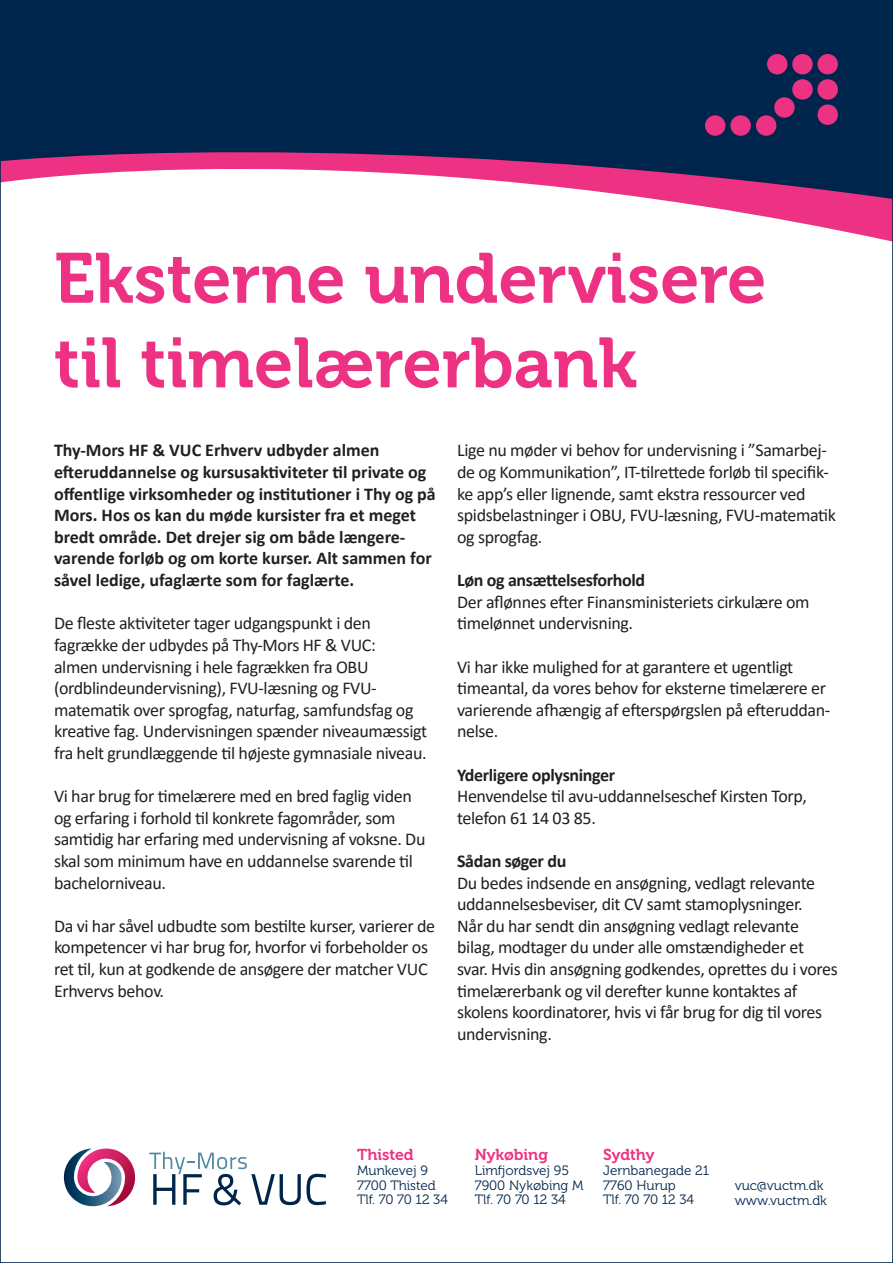
<style>
.page{position:relative;width:893px;height:1263px;background:#fff}
.page>*{position:absolute;margin:0;border:0;box-sizing:border-box;transform-origin:0 0}
.t1{font:70.5px/84.6px "Museo 700";color:#ee3283}
.t2{font:18px/21.6px "Calibri";letter-spacing:-.02em;color:#231f20}
.t3{font:700 18px/21.6px "Calibri";color:#231f20}
.t4{font:700 18px "Calibri";letter-spacing:-.02em;color:#231f20}
.t5{font:15.75px "Museo 700";color:#ee3283}
.t6{font:13.5px "Museo 300";color:#00254c}
</style>
<div class="page">
<div style="left:2px;top:2px;width:889px;height:123px;background:#00254c"></div>
<svg style="left:2px;top:125px;width:889px;height:117px"></svg>
<div style="left:730px;top:115px;width:21px;height:21px;background:#ee3283;border-radius:50%"></div>
<div style="left:756px;top:115px;width:20px;height:21px;background:#ee3283;border-radius:50%"></div>
<div style="left:705px;top:115px;width:20px;height:21px;background:#ee3283;border-radius:50%"></div>
<svg style="left:766px;top:53px;width:73px;height:73px;background:#692a64"></svg>
<svg style="left:149px;top:1152px;width:177px;height:53px"></svg>
<svg style="left:64px;top:1148px;width:72px;height:59px"></svg>
<p class="t1" style="left:54px;top:237px;width:714px">Eksterne undervisere til timelærerbank</p>
<p class="t3" style="left:54px;top:439px;width:383px">Thy-Mors HF &amp; VUC Erhverv udbyder almen efteruddannelse og kursusaktiviteter til private og offentlige virksomheder og institutioner i Thy og på Mors. Hos os kan du møde kursister fra et meget bredt område. Det drejer sig om både længere&shy;varende forløb og om korte kurser. Alt sammen for såvel ledige, ufaglærte som for faglærte.</p>
<p class="t2" style="left:54px;top:612px;width:375px">De fleste aktiviteter tager udgangspunkt i den fagrække der udbydes på Thy-Mors HF &amp; VUC:<br>almen undervisning i hele fagrækken fra OBU (ordblindeundervisning), FVU-læsning og FVU&shy;matematik over sprogfag, naturfag, samfundsfag og kreative fag. Undervisningen spænder niveaumæssigt fra helt grundlæggende til højeste gymnasiale niveau.</p>
<p class="t2" style="left:54px;top:785px;width:373px">Vi har brug for timelærere med en bred faglig viden og erfaring i forhold til konkrete fagområder, som samtidig har erfaring med undervisning af voksne. Du skal som minimum have en uddannelse svarende til bachelorniveau.</p>
<p class="t2" style="left:54px;top:914px;width:383px">Da vi har såvel udbudte som bestilte kurser, varierer de kompetencer vi har brug for, hvorfor vi forbeholder os ret til, kun at godkende de ansøgere der matcher VUC Erhvervs behov.</p>
<p class="t2" style="left:457px;top:439px;width:380px">Lige nu møder vi behov for undervisning i ”Samarbej&shy;de og Kommunikation”, IT-tilrettede forløb til specifik&shy;ke app’s eller lignende, samt ekstra ressourcer ved spidsbelastninger i OBU, FVU-læsning, FVU-matematik og sprogfag.</p>
<p class="t4" style="left:457px;top:567px;width:189px">Løn og ansættelsesforhold</p>
<p class="t2" style="left:457px;top:590px;width:354px">Der aflønnes efter Finansministeriets cirkulære om timelønnet undervisning.</p>
<p class="t2" style="left:457px;top:655px;width:375px">Vi har ikke mulighed for at garantere et ugentligt timeantal, da vores behov for eksterne timelærere er varierende afhængig af efterspørgslen på efteruddan&shy;nelse.</p>
<p class="t4" style="left:457px;top:762px;width:160px">Yderligere oplysninger</p>
<p class="t2" style="left:457px;top:785px;width:351px">Henvendelse til avu-uddannelseschef Kirsten Torp, telefon 61 14 03 85.</p>
<p class="t4" style="left:457px;top:848px;width:111px">Sådan søger du</p>
<p class="t2" style="left:457px;top:871px;width:360px">Du bedes indsende en ansøgning, vedlagt relevante uddannelsesbeviser, dit CV samt stamoplysninger.</p>
<p class="t2" style="left:457px;top:914px;width:382px">Når du har sendt din ansøgning vedlagt relevante bilag, modtager du under alle omstændigheder et svar. Hvis din ansøgning godkendes, oprettes du i vores timelærerbank og vil derefter kunne kontaktes af skolens koordinatorer, hvis vi får brug for dig til vores undervisning.</p>
<p class="t5" style="left:357px;top:1146px;width:58px">Thisted</p>
<p class="t6" style="left:357px;top:1163px;width:72px">Munkevej 9</p>
<p class="t6" style="left:357px;top:1177px;width:80px">7700 Thisted</p>
<p class="t6" style="left:357px;top:1192px;width:92px">Tlf. 70 70 12 34</p>
<p class="t5" style="left:475px;top:1146px;width:75px">Nykøbing</p>
<p class="t6" style="left:475px;top:1163px;width:96px">Limfjordsvej 95</p>
<p class="t6" style="left:475px;top:1177px;width:110px">7900 Nykøbing M</p>
<p class="t6" style="left:475px;top:1192px;width:92px">Tlf. 70 70 12 34</p>
<p class="t5" style="left:603px;top:1146px;width:53px">Sydthy</p>
<p class="t6" style="left:603px;top:1163px;width:107px">Jernbanegade 21</p>
<p class="t6" style="left:603px;top:1177px;width:74px">7760 Hurup</p>
<p class="t6" style="left:603px;top:1192px;width:92px">Tlf. 70 70 12 34</p>
<p class="t6" style="left:735px;top:1178px;width:90px">vuc@vuctm.dk</p>
<p class="t6" style="left:735px;top:1193px;width:94px">www.vuctm.dk</p>
</div>
